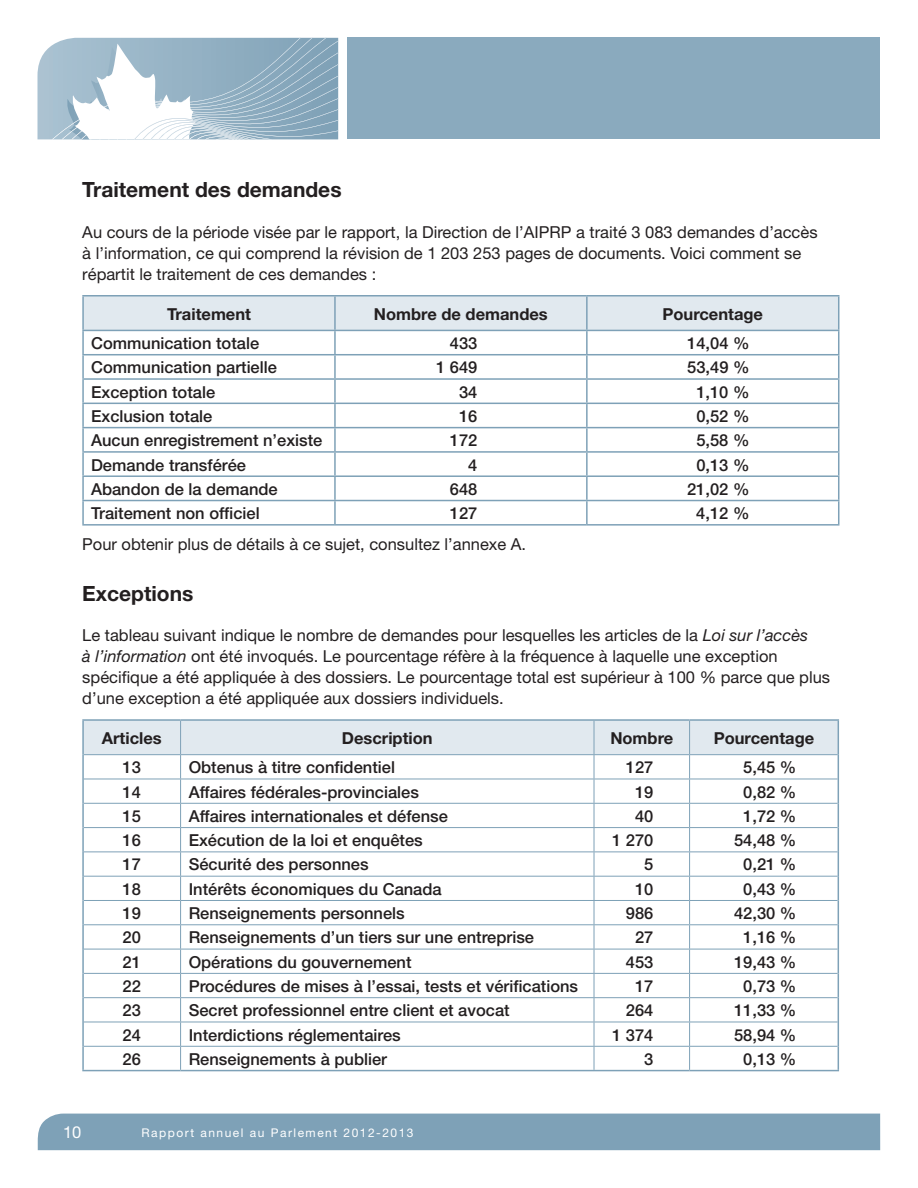
<style>
.page{position:relative;width:918px;height:1188px;background:#fff}
.page>*{position:absolute;margin:0;border:0;box-sizing:border-box;transform-origin:0 0}
.t1{font:700 21px "Helvetica Neue";color:#231f20}
.t2{font:500 16.5px "Helvetica Neue";color:#231f20}
.t3{font:16.5px/21px "Helvetica Neue";color:#231f20}
.t4{font:700 16.5px "Helvetica Neue";color:#231f20}
.t5{font:16.5px "Helvetica Neue";color:#fff}
.t6{font:12px "Helvetica Neue";letter-spacing:.125em;color:#fff}
.s1{font-style:italic}
</style>
<div class="page">
<div style="left:38px;top:1114px;width:842px;height:36px;background:#7ea1b7"></div>
<div style="left:348px;top:38px;width:532px;height:101px;background:#8aaabe"></div>
<svg style="left:38px;top:38px;width:300px;height:102px"></svg>
<hr style="left:82px;top:331px;width:2px;height:23px;background:#7ea1b7">
<hr style="left:82px;top:354px;width:253px;height:1px;background:#7ea1b7">
<hr style="left:82px;top:355px;width:2px;height:23px;background:#7ea1b7">
<hr style="left:82px;top:378px;width:253px;height:2px;background:#7ea1b7">
<hr style="left:82px;top:380px;width:2px;height:23px;background:#7ea1b7">
<hr style="left:82px;top:403px;width:253px;height:1px;background:#7ea1b7">
<hr style="left:82px;top:404px;width:2px;height:23px;background:#7ea1b7">
<hr style="left:82px;top:427px;width:253px;height:1px;background:#7ea1b7">
<hr style="left:82px;top:428px;width:2px;height:23px;background:#7ea1b7">
<hr style="left:82px;top:451px;width:253px;height:2px;background:#7ea1b7">
<hr style="left:82px;top:453px;width:2px;height:22px;background:#7ea1b7">
<hr style="left:82px;top:475px;width:253px;height:2px;background:#7ea1b7">
<hr style="left:82px;top:477px;width:2px;height:23px;background:#7ea1b7">
<hr style="left:82px;top:500px;width:253px;height:1px;background:#7ea1b7">
<hr style="left:82px;top:501px;width:2px;height:23px;background:#7ea1b7">
<svg style="left:83px;top:297px;width:756px;height:227px"></svg>
<hr style="left:82px;top:524px;width:253px;height:2px;background:#7ea1b7">
<hr style="left:335px;top:524px;width:252px;height:2px;background:#7ea1b7">
<hr style="left:587px;top:524px;width:252px;height:2px;background:#7ea1b7">
<hr style="left:82px;top:295px;width:253px;height:2px;background:#7ea1b7">
<hr style="left:82px;top:297px;width:2px;height:33px;background:#7ea1b7">
<hr style="left:335px;top:295px;width:252px;height:2px;background:#7ea1b7">
<hr style="left:334px;top:297px;width:2px;height:33px;background:#7ea1b7">
<hr style="left:587px;top:295px;width:252px;height:2px;background:#7ea1b7">
<hr style="left:586px;top:297px;width:2px;height:33px;background:#7ea1b7">
<hr style="left:838px;top:297px;width:1px;height:33px;background:#7ea1b7">
<hr style="left:82px;top:330px;width:253px;height:1px;background:#7ea1b7">
<hr style="left:335px;top:330px;width:252px;height:1px;background:#7ea1b7">
<hr style="left:587px;top:330px;width:252px;height:1px;background:#7ea1b7">
<hr style="left:82px;top:719px;width:99px;height:2px;background:#7ea1b7">
<hr style="left:82px;top:721px;width:2px;height:34px;background:#7ea1b7">
<hr style="left:181px;top:719px;width:413px;height:2px;background:#7ea1b7">
<hr style="left:594px;top:719px;width:96px;height:2px;background:#7ea1b7">
<hr style="left:690px;top:719px;width:149px;height:2px;background:#7ea1b7">
<hr style="left:82px;top:755px;width:2px;height:24px;background:#7ea1b7">
<hr style="left:82px;top:779px;width:2px;height:24px;background:#7ea1b7">
<hr style="left:82px;top:803px;width:2px;height:25px;background:#7ea1b7">
<hr style="left:82px;top:828px;width:2px;height:24px;background:#7ea1b7">
<hr style="left:82px;top:852px;width:2px;height:24px;background:#7ea1b7">
<hr style="left:82px;top:876px;width:2px;height:24px;background:#7ea1b7">
<hr style="left:82px;top:900px;width:2px;height:25px;background:#7ea1b7">
<hr style="left:82px;top:925px;width:2px;height:24px;background:#7ea1b7">
<hr style="left:82px;top:949px;width:2px;height:24px;background:#7ea1b7">
<hr style="left:82px;top:973px;width:2px;height:25px;background:#7ea1b7">
<hr style="left:82px;top:998px;width:2px;height:24px;background:#7ea1b7">
<hr style="left:82px;top:1022px;width:2px;height:24px;background:#7ea1b7">
<hr style="left:82px;top:1046px;width:2px;height:24px;background:#7ea1b7">
<hr style="left:82px;top:1070px;width:99px;height:1px;background:#7ea1b7">
<hr style="left:181px;top:1070px;width:413px;height:1px;background:#7ea1b7">
<hr style="left:594px;top:1070px;width:96px;height:1px;background:#7ea1b7">
<hr style="left:690px;top:1070px;width:149px;height:1px;background:#7ea1b7">
<svg style="left:83px;top:720px;width:756px;height:350px"></svg>
<p class="t1" style="left:82px;top:177px;width:261px">Traitement des demandes</p>
<p class="t3" style="left:82px;top:221px;width:737px">Au cours de la période visée par le rapport, la Direction de l’AIPRP a traité 3 083 demandes d’accès à l’information, ce qui comprend la révision de 1 203 253 pages de documents. Voici comment se répartit le traitement de ces demandes :</p>
<p class="t4" style="left:167px;top:303px;width:86px">Traitement</p>
<p class="t4" style="left:374px;top:303px;width:175px">Nombre de demandes</p>
<p class="t4" style="left:663px;top:303px;width:102px">Pourcentage</p>
<p class="t2" style="left:91px;top:333px;width:170px">Communication totale</p>
<p class="t2" style="left:450px;top:333px;width:29px">433</p>
<p class="t2" style="left:687px;top:333px;width:64px">14,04 %</p>
<p class="t2" style="left:91px;top:358px;width:187px">Communication partielle</p>
<p class="t2" style="left:436px;top:358px;width:43px">1 649</p>
<p class="t2" style="left:687px;top:358px;width:64px">53,49 %</p>
<p class="t2" style="left:91px;top:382px;width:126px">Exception totale</p>
<p class="t2" style="left:459px;top:382px;width:20px">34</p>
<p class="t2" style="left:696px;top:382px;width:55px">1,10 %</p>
<p class="t2" style="left:91px;top:406px;width:123px">Exclusion totale</p>
<p class="t2" style="left:459px;top:406px;width:20px">16</p>
<p class="t2" style="left:696px;top:406px;width:55px">0,52 %</p>
<p class="t2" style="left:91px;top:431px;width:233px">Aucun enregistrement n’existe</p>
<p class="t2" style="left:450px;top:431px;width:29px">172</p>
<p class="t2" style="left:696px;top:431px;width:55px">5,58 %</p>
<p class="t2" style="left:91px;top:455px;width:156px">Demande transférée</p>
<p class="t2" style="left:468px;top:455px;width:11px">4</p>
<p class="t2" style="left:696px;top:455px;width:55px">0,13 %</p>
<p class="t2" style="left:91px;top:479px;width:188px">Abandon de la demande</p>
<p class="t2" style="left:450px;top:479px;width:29px">648</p>
<p class="t2" style="left:687px;top:479px;width:64px">21,02 %</p>
<p class="t2" style="left:91px;top:503px;width:170px">Traitement non officiel</p>
<p class="t2" style="left:450px;top:503px;width:29px">127</p>
<p class="t2" style="left:696px;top:503px;width:55px">4,12 %</p>
<p class="t3" style="left:82px;top:533px;width:446px">Pour obtenir plus de détails à ce sujet, consultez l’annexe A.</p>
<p class="t1" style="left:82px;top:580px;width:113px">Exceptions</p>
<p class="t3" style="left:82px;top:625px;width:749px">Le tableau suivant indique le nombre de demandes pour lesquelles les articles de la <span class="s1">Loi sur l’accès<br>à l’information</span> ont été invoqués. Le pourcentage réfère à la fréquence à laquelle une exception spécifique a été appliquée à des dossiers. Le pourcentage total est supérieur à 100 % parce que plus d’une exception a été appliquée aux dossiers individuels.</p>
<p class="t4" style="left:102px;top:728px;width:61px">Articles</p>
<p class="t4" style="left:342px;top:728px;width:92px">Description</p>
<p class="t4" style="left:610px;top:728px;width:64px">Nombre</p>
<p class="t4" style="left:714px;top:728px;width:102px">Pourcentage</p>
<p class="t2" style="left:123px;top:758px;width:20px">13</p>
<p class="t2" style="left:189px;top:758px;width:208px">Obtenus à titre confidentiel</p>
<p class="t2" style="left:626px;top:758px;width:29px">127</p>
<p class="t2" style="left:743px;top:758px;width:55px">5,45 %</p>
<p class="t2" style="left:123px;top:782px;width:20px">14</p>
<p class="t2" style="left:189px;top:782px;width:232px">Affaires fédérales‑provinciales</p>
<p class="t2" style="left:635px;top:782px;width:20px">19</p>
<p class="t2" style="left:743px;top:782px;width:55px">0,82 %</p>
<p class="t2" style="left:123px;top:806px;width:20px">15</p>
<p class="t2" style="left:189px;top:806px;width:261px">Affaires internationales et défense</p>
<p class="t2" style="left:635px;top:806px;width:20px">40</p>
<p class="t2" style="left:743px;top:806px;width:55px">1,72 %</p>
<p class="t2" style="left:123px;top:830px;width:20px">16</p>
<p class="t2" style="left:189px;top:830px;width:236px">Exécution de la loi et enquêtes</p>
<p class="t2" style="left:612px;top:830px;width:43px">1 270</p>
<p class="t2" style="left:734px;top:830px;width:64px">54,48 %</p>
<p class="t2" style="left:123px;top:855px;width:20px">17</p>
<p class="t2" style="left:189px;top:855px;width:182px">Sécurité des personnes</p>
<p class="t2" style="left:644px;top:855px;width:11px">5</p>
<p class="t2" style="left:743px;top:855px;width:55px">0,21 %</p>
<p class="t2" style="left:123px;top:879px;width:20px">18</p>
<p class="t2" style="left:189px;top:879px;width:255px">Intérêts économiques du Canada</p>
<p class="t2" style="left:635px;top:879px;width:20px">10</p>
<p class="t2" style="left:743px;top:879px;width:55px">0,43 %</p>
<p class="t2" style="left:123px;top:903px;width:20px">19</p>
<p class="t2" style="left:189px;top:903px;width:218px">Renseignements personnels</p>
<p class="t2" style="left:626px;top:903px;width:29px">986</p>
<p class="t2" style="left:734px;top:903px;width:64px">42,30 %</p>
<p class="t2" style="left:123px;top:928px;width:20px">20</p>
<p class="t2" style="left:189px;top:928px;width:347px">Renseignements d’un tiers sur une entreprise</p>
<p class="t2" style="left:635px;top:928px;width:20px">27</p>
<p class="t2" style="left:743px;top:928px;width:55px">1,16 %</p>
<p class="t2" style="left:123px;top:952px;width:20px">21</p>
<p class="t2" style="left:189px;top:952px;width:224px">Opérations du gouvernement</p>
<p class="t2" style="left:626px;top:952px;width:29px">453</p>
<p class="t2" style="left:734px;top:952px;width:64px">19,43 %</p>
<p class="t2" style="left:123px;top:976px;width:20px">22</p>
<p class="t2" style="left:189px;top:976px;width:391px">Procédures de mises à l’essai, tests et vérifications</p>
<p class="t2" style="left:635px;top:976px;width:20px">17</p>
<p class="t2" style="left:743px;top:976px;width:55px">0,73 %</p>
<p class="t2" style="left:123px;top:1001px;width:20px">23</p>
<p class="t2" style="left:189px;top:1001px;width:323px">Secret professionnel entre client et avocat</p>
<p class="t2" style="left:626px;top:1001px;width:29px">264</p>
<p class="t2" style="left:734px;top:1001px;width:64px">11,33 %</p>
<p class="t2" style="left:123px;top:1025px;width:20px">24</p>
<p class="t2" style="left:189px;top:1025px;width:214px">Interdictions réglementaires</p>
<p class="t2" style="left:612px;top:1025px;width:43px">1 374</p>
<p class="t2" style="left:734px;top:1025px;width:64px">58,94 %</p>
<p class="t2" style="left:123px;top:1049px;width:20px">26</p>
<p class="t2" style="left:189px;top:1049px;width:200px">Renseignements à publier</p>
<p class="t2" style="left:644px;top:1049px;width:11px">3</p>
<p class="t2" style="left:743px;top:1049px;width:55px">0,13 %</p>
<p class="t5" style="left:63px;top:1123px;width:20px">10</p>
<p class="t6" style="left:142px;top:1125px;width:274px">Rapport annuel au Parlement 2012-2013</p>
</div>
